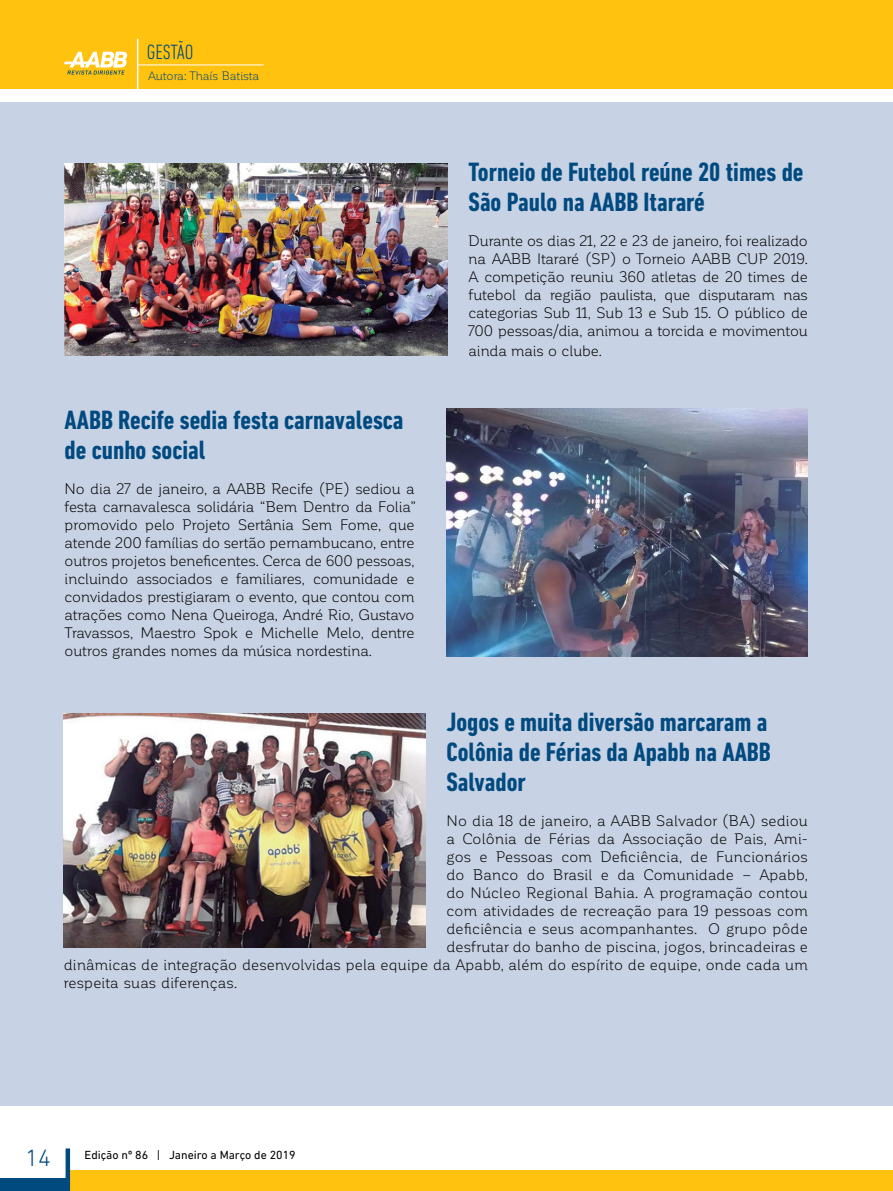
<style>
.page{position:relative;width:893px;height:1191px;background:#fff}
.page>*{position:absolute;margin:0;border:0;box-sizing:border-box;transform-origin:0 0}
.t1{font:700 condensed 27px/30px "DIN Next LT Pro";color:#004a80}
.t2{font:300 24px "DIN Next LT Pro";color:#004a80}
.t3{font:300 condensed 21px "DIN Next LT Pro";letter-spacing:-.01em;color:#004a80}
.t4{font:15px/18px "Corporative Soft";letter-spacing:.005em;color:#000;text-align:justify}
.t5{font:15px "Corporative Soft";letter-spacing:-.015em;color:#000}
.t6{font:12px "DIN Next LT Pro";color:#000}
.t7{font:12px "Corporative Soft";letter-spacing:-.015em;color:#004a80}
</style>
<div class="page">
<div style="left:68px;top:1170px;width:824px;height:21px;background:#ffc20e"></div>
<hr style="left:66px;top:1148px;width:4px;height:43px;background:#004a80">
<div style="left:0;top:1178px;width:68px;height:13px;background:#004a80"></div>
<div style="left:0;top:102px;width:893px;height:1004px;background:#c7d2e4"></div>
<div style="left:0;top:0;width:893px;height:89px;background:#ffc20e"></div>
<svg style="left:64px;top:52px;width:64px;height:23px"></svg>
<hr style="left:137px;top:39px;width:1px;height:50px;background:#fff">
<hr style="left:138px;top:65px;width:126px;height:1px;background:#fff">
<img style="left:64px;top:713px;width:361px;height:234px">
<img style="left:446px;top:409px;width:362px;height:247px">
<img style="left:65px;top:164px;width:382px;height:191px">
<h3 class="t3" style="left:147px;top:40px;width:48px">GESTÃO</h3>
<p class="t7" style="left:148px;top:69px;width:113px">Autora: Thaís Batista</p>
<h1 class="t1" style="left:65px;top:405px;width:340px">AABB Recife sedia festa carnavalesca de cunho social</h1>
<p class="t4" style="left:65px;top:480px;width:353px">No dia 27 de janeiro, a AABB Recife (PE) sediou a festa carnavalesca solidária “Bem Dentro da Folia” promovido pelo Projeto Sertânia Sem Fome, que atende 200 famílias do sertão pernambucano, entre outros projetos beneficentes. Cerca de 600 pessoas, incluindo associados e familiares, comunidade e convidados prestigiaram o evento, que contou com atrações como Nena Queiroga, André Rio, Gustavo Travassos, Maestro Spok e Michelle Melo, dentre outros grandes nomes da música nordestina.</p>
<h1 class="t1" style="left:469px;top:157px;width:336px">Torneio de Futebol reúne 20 times de<br>São Paulo na AABB Itararé</h1>
<p class="t4" style="left:469px;top:232px;width:341px">Durante os dias 21, 22 e 23 de janeiro, foi realizado na AABB Itararé (SP) o Torneio AABB CUP 2019.<br>A competição reuniu 360 atletas de 20 times de futebol da região paulista, que disputaram nas categorias Sub 11, Sub 13 e Sub 15. O público de 700 pessoas/dia, animou a torcida e movimentou</p>
<p class="t5" style="left:469px;top:343px;width:135px">ainda mais o clube.</p>
<h1 class="t1" style="left:446px;top:706px;width:326px">Jogos e muita diversão marcaram a<br>Colônia de Férias da Apabb na AABB<br>Salvador</h1>
<p class="t4" style="left:446px;top:811px;width:363px">No dia 18 de janeiro, a AABB Salvador (BA) sediou</p>
<p class="t4" style="left:446px;top:829px;width:363px">a Colônia de Férias da Associação de Pais, Ami-</p>
<p class="t4" style="left:446px;top:847px;width:363px">gos e Pessoas com Deficiência, de Funcionários</p>
<p class="t4" style="left:446px;top:865px;width:363px">do Banco do Brasil e da Comunidade – Apabb,</p>
<p class="t4" style="left:446px;top:883px;width:363px">do Núcleo Regional Bahia. A programação contou</p>
<p class="t4" style="left:446px;top:901px;width:363px">com atividades de recreação para 19 pessoas com</p>
<p class="t4" style="left:446px;top:919px;width:363px">deficiência e seus acompanhantes. O grupo pôde</p>
<p class="t4" style="left:446px;top:937px;width:363px">desfrutar do banho de piscina, jogos, brincadeiras e</p>
<p class="t4" style="left:64px;top:955px;width:746px">dinâmicas de integração desenvolvidas pela equipe da Apabb, além do espírito de equipe, onde cada um</p>
<p class="t4" style="left:64px;top:973px;width:175px">respeita suas diferenças.</p>
<h2 class="t2" style="left:25px;top:1144px;width:27px">14</h2>
<p class="t6" style="left:85px;top:1148px;width:213px">Edição nº 86 | Janeiro a Março de 2019</p>
</div>
